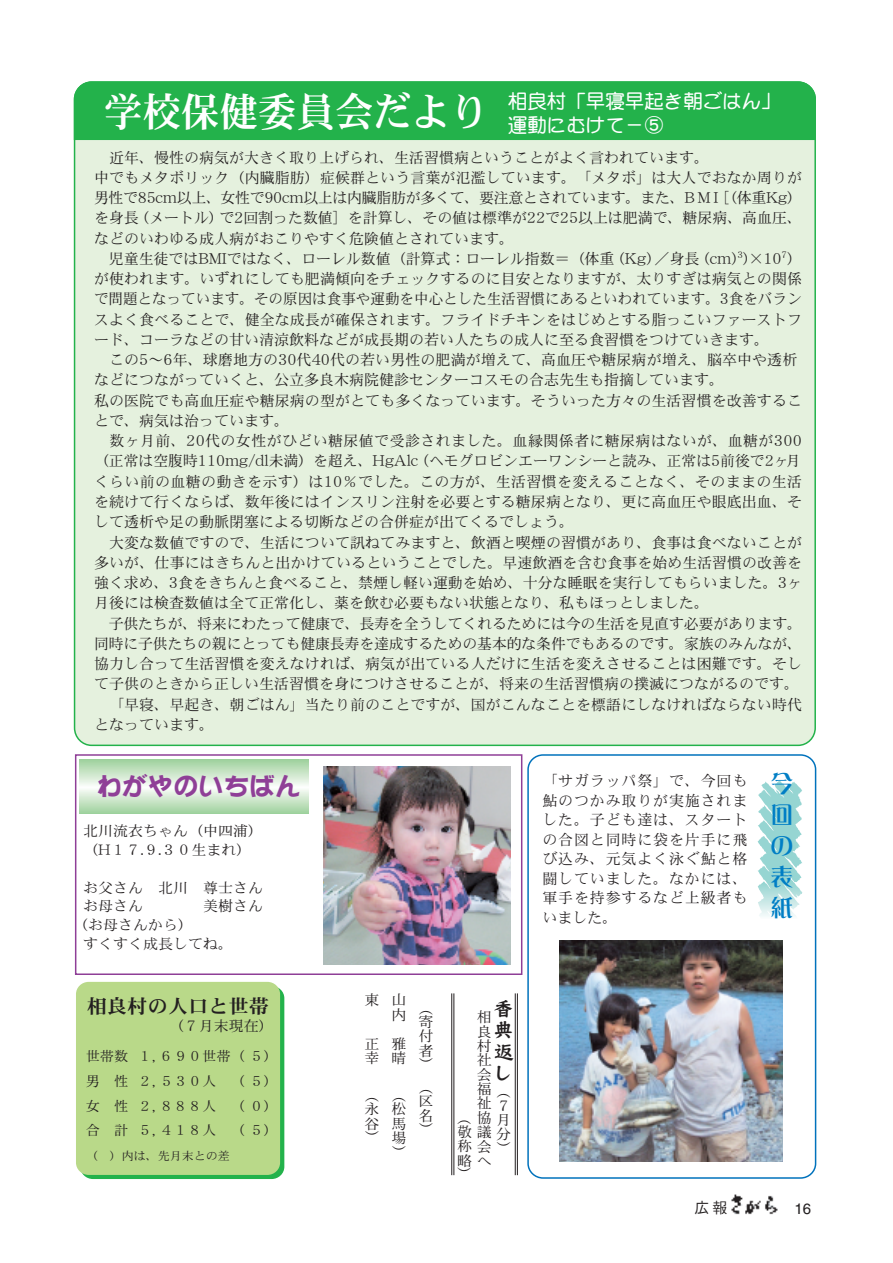
<style>
.page{position:relative;width:893px;height:1263px;background:#fff}
.page>*{position:absolute;margin:0;border:0;box-sizing:border-box;transform-origin:0 0}
.t1{font:24.6px "DFPPOP1 CID W12";color:#8f3f97;scale:1.04 1}
.t2{font:23.4px/31px "DFP Lei Ga So CID W7";color:#007ec5;text-align:justify;scale:.95 1}
.t3{font:20.25px/21.3px "DFP So Kai Sho CID W7";color:#231f20;text-align:justify;scale:1.04 1}
.t4{font:700 19.5px/24px "DFP Maru Gothic CID";color:#fff}
.t5{font:19.5px "DFPHS Mincho CID W7";color:#231f20;scale:1.04 1}
.t6{font:15px/20.2px "DFPHS Mincho CID W3";color:#231f20;text-align:justify}
.t7{font:15px "DFPHS Gothic CID W3";color:#231f20}
.t8{font:15px "Helvetica";color:#231f20}
.t9{font:14.55px/14.4px "DFPHS Mincho CID W3";color:#231f20;scale:1.04 1}
.t10{font:13.8px/24.6px "DFPHS Mincho CID W3";color:#231f20;text-align:justify;scale:1.04 1}
.t11{font:11.55px "DFPHS Mincho CID W3";color:#231f20;scale:1.04 1}
.s1{font-family:"DFPHS Mincho CID W7";font-weight:400;font-size:40.5px}
</style>
<div class="page">
<img style="left:731px;top:1194px;width:47px;height:21px">
<img style="left:559px;top:940px;width:223px;height:221px">
<div style="left:74px;top:81px;width:742px;height:665px;background:#e5f1de;border:2px solid #23b24b;border-radius:17px"></div>
<div style="left:73px;top:81px;width:743px;height:60px;background:#23b24b"></div>
<svg style="left:758px;top:781px;width:45px;height:136px"></svg>
<div style="left:80px;top:986px;width:204px;height:193px;background:linear-gradient(to right,#23b24b,#24b24c);border-radius:13px"></div>
<div style="left:76px;top:982px;width:204px;height:193px;background:#b9d989;border-radius:13px"></div>
<hr style="left:451px;top:993px;width:1px;height:182px;background:#231f20">
<hr style="left:454px;top:993px;width:1px;height:182px;background:#231f20">
<hr style="left:517px;top:993px;width:1px;height:182px;background:#231f20">
<hr style="left:515px;top:993px;width:1px;height:182px;background:#231f20">
<div style="left:75px;top:754px;width:447px;height:221px;border:2px solid #8f3f97"></div>
<svg style="left:80px;top:759px;width:229px;height:54px;background:#cce6cb"></svg>
<img style="left:324px;top:766px;width:186px;height:198px">
<div style="left:527px;top:754px;width:289px;height:425px;border:2px solid #0072bc;border-radius:15px"></div>
<h3 class="t4" style="left:508px;top:89px;width:274px;text-indent:-404px"><span class="s1">学校保健委員会だより</span> 相良村「早寝早起き朝ごはん」運動にむけて－⑤</h3>
<p class="t6" style="left:94px;top:147px;width:710px;text-align:left;text-indent:15px">近年、慢性の病気が大きく取り上げられ、生活習慣病ということがよく言われています。<br>中でもメタボリック（内臓脂肪）症候群という言葉が氾濫しています。「メタボ」は大人でおなか周りが男性で85cm以上、女性で90cm以上は内臓脂肪が多くて、要注意とされています。また、B M I［（体重Kg）を身長（メートル）で2回割った数値］を計算し、その値は標準が22で25以上は肥満で、糖尿病、高血圧、などのいわゆる成人病がおこりやすく危険値とされています。</p>
<p class="t6" style="left:94px;top:248px;width:710px;text-indent:15px">児童生徒ではBMIではなく、ローレル数値（計算式：ローレル指数＝（体重（Kg）／身長（cm）<sup>3</sup>）×10<sup>7</sup>）が使われます。いずれにしても肥満傾向をチェックするのに目安となりますが、太りすぎは病気との関係で問題となっています。その原因は食事や運動を中心とした生活習慣にあるといわれています。3食をバランスよく食べることで、健全な成長が確保されます。フライドチキンをはじめとする脂っこいファーストフード、コーラなどの甘い清涼飲料などが成長期の若い人たちの成人に至る食習慣をつけていきます。</p>
<p class="t6" style="left:94px;top:349px;width:710px;text-align:left;text-indent:15px">この5～6年、球磨地方の30代40代の若い男性の肥満が増えて、高血圧や糖尿病が増え、脳卒中や透析などにつながっていくと、公立多良木病院健診センターコスモの合志先生も指摘しています。<br>私の医院でも高血圧症や糖尿病の型がとても多くなっています。そういった方々の生活習慣を改善することで、病気は治っています。</p>
<p class="t6" style="left:94px;top:430px;width:710px;text-indent:15px">数ヶ月前、20代の女性がひどい糖尿値で受診されました。血縁関係者に糖尿病はないが、血糖が300（正常は空腹時110mg/dl未満）を超え、HgAlc（ヘモグロビンエーワンシーと読み、正常は5前後で2ヶ月くらい前の血糖の動きを示す）は10％でした。この方が、生活習慣を変えることなく、そのままの生活を続けて行くならば、数年後にはインスリン注射を必要とする糖尿病となり、更に高血圧や眼底出血、そして透析や足の動脈閉塞による切断などの合併症が出てくるでしょう。</p>
<p class="t6" style="left:94px;top:532px;width:710px;text-indent:15px">大変な数値ですので、生活について訊ねてみますと、飲酒と喫煙の習慣があり、食事は食べないことが多いが、仕事にはきちんと出かけているということでした。早速飲酒を含む食事を始め生活習慣の改善を強く求め、3食をきちんと食べること、禁煙し軽い運動を始め、十分な睡眠を実行してもらいました。3ヶ月後には検査数値は全て正常化し、薬を飲む必要もない状態となり、私もほっとしました。</p>
<p class="t6" style="left:109px;top:613px;width:695px">子供たちが、将来にわたって健康で、長寿を全うしてくれるためには今の生活を見直す必要があります。</p>
<p class="t6" style="left:94px;top:633px;width:710px">同時に子供たちの親にとっても健康長寿を達成するための基本的な条件でもあるのです。家族のみんなが、</p>
<p class="t6" style="left:94px;top:653px;width:709px">協力し合って生活習慣を変えなければ、病気が出ている人だけに生活を変えさせることは困難です。そし</p>
<p class="t6" style="left:94px;top:673px;width:707px">て子供のときから正しい生活習慣を身につけさせることが、将来の生活習慣病の撲滅につながるのです。</p>
<p class="t6" style="left:109px;top:694px;width:694px">「早寝、早起き、朝ごはん」当たり前のことですが、国がこんなことを標語にしなければならない時代</p>
<p class="t6" style="left:94px;top:714px;width:121px">となっています。</p>
<h1 class="t1" style="left:97px;top:773px;width:198px">わがやのいちばん</h1>
<p class="t9" style="left:83px;top:821px;width:175px;line-height:18.9px">北川流衣ちゃん（中四浦）（H１７.９.３０生まれ）</p>
<p class="t9" style="left:83px;top:878px;width:175px;line-height:18.9px">お父さん 北川 尊士さんお母さん</p>
<p class="t9" style="left:203px;top:899px;width:59px">美樹さん</p>
<p class="t9" style="left:83px;top:915px;width:146px;line-height:18.9px">(お母さんから）<br>すくすく成長してね。</p>
<h3 class="t5" style="left:87px;top:995px;width:177px">相良村の人口と世帯</h3>
<p class="t9" style="left:169px;top:1018px;width:102px">（７月末現在）</p>
<p class="t10" style="left:86px;top:1044px;width:186px">世帯数 １，６９０世帯（５）男 性 ２，５３０人 （５）女 性 ２，８８８人 （０）合 計 ５，４１８人 （５）</p>
<p class="t11" style="left:86px;top:1149px;width:140px">（ ）内は、先月末との差</p>
<p class="t9" style="left:365px;top:993px;width:16px">東</p>
<p class="t9" style="left:365px;top:1036px;width:16px">正幸</p>
<p class="t9" style="left:365px;top:1087px;width:16px;text-align:justify">（永谷）</p>
<p class="t9" style="left:392px;top:993px;width:16px">山内</p>
<p class="t9" style="left:392px;top:1036px;width:16px">雅晴</p>
<p class="t9" style="left:392px;top:1087px;width:16px;text-align:justify">（松馬場）</p>
<p class="t9" style="left:419px;top:1000px;width:16px;text-align:justify">（寄付者）</p>
<p class="t9" style="left:419px;top:1079px;width:16px;text-align:justify">（区名）</p>
<h3 class="t3" style="left:493px;top:998px;width:22px">香典返し</h3>
<p class="t9" style="left:496px;top:1084px;width:16px">（<br>7月分）</p>
<p class="t9" style="left:457px;top:1010px;width:35px;text-align:right">相<br>良<br>村<br>社<br>会<br>福<br>祉<br>協<br>敬議称会略へ</p>
<p class="t6" style="left:475px;top:1120px;width:6px;rotate:90deg">(</p>
<p class="t6" style="left:475px;top:1167px;width:6px;rotate:90deg">)</p>
<p class="t6" style="left:542px;top:771px;width:206px;line-height:19.5px">「サガラッパ祭」で、今回も鮎のつかみ取りが実施されました。子ども達は、スタートの合図と同時に袋を片手に飛び込み、元気よく泳ぐ鮎と格闘していました。なかには、軍手を持参するなど上級者もいました。</p>
<h2 class="t2" style="left:771px;top:768px;width:25px">今回の表紙</h2>
<p class="t7" style="left:695px;top:1199px;width:34px">広報</p>
<p class="t8" style="left:794px;top:1200px;width:18px">16</p>
</div>
